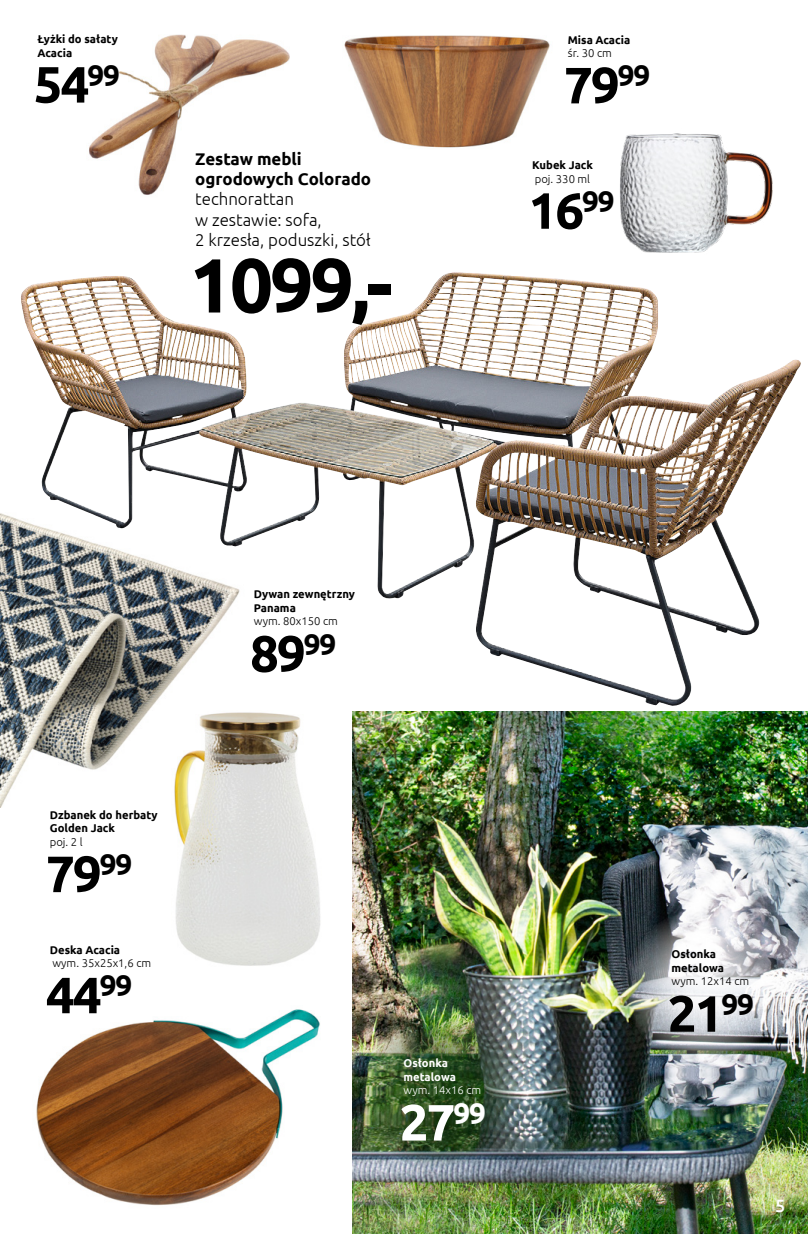
<style>
.page{position:relative;width:808px;height:1234px;background:#fff}
.page>*{position:absolute;margin:0;border:0;box-sizing:border-box;transform-origin:0 0}
.t1{font:700 76.5px "Ubuntu";color:#000}
.t2{font:700 51px "Ubuntu";letter-spacing:-.04em;color:#000}
.t3{font:700 51px "Ubuntu";color:#fff}
.t4{font:500 17.85px "Ubuntu";color:#fff}
.t5{font:300 16.8px/20.2px "Ubuntu";color:#000}
.t6{font:700 16.8px/20.2px "Ubuntu";color:#000}
.t7{font:700 11.25px/13.5px "Ubuntu";color:#000}
.t8{font:300 11.25px "Ubuntu";color:#000}
.t9{font:700 11.25px/13.5px "Ubuntu";color:#fff}
.t10{font:300 11.25px "Ubuntu";color:#fff}
</style>
<div class="page">
<img style="left:89px;top:34px;width:201px;height:161px">
<img style="left:0;top:513px;width:153px;height:293px">
<img style="left:174px;top:712px;width:147px;height:254px">
<img style="left:353px;top:711px;width:455px;height:522px">
<img style="left:625px;top:908px;width:157px;height:157px;border-radius:50%">
<img style="left:359px;top:1010px;width:157px;height:157px;border-radius:50%">
<img style="left:20px;top:273px;width:670px;height:433px">
<img style="left:620px;top:133px;width:153px;height:120px">
<img style="left:344px;top:35px;width:206px;height:113px">
<img style="left:36px;top:1009px;width:284px;height:197px">
<p class="t7" style="left:38px;top:32px;width:82px">Łyżki do sałaty<br>Acacia</p>
<h2 class="t2" style="left:34px;top:53px;width:88px">54<sup>99</sup></h2>
<h3 class="t6" style="left:195px;top:148px;width:177px">Zestaw mebli ogrodowych Colorado</h3>
<h3 class="t5" style="left:195px;top:189px;width:177px">technorattan<br>w zestawie: sofa,<br>2 krzesła, poduszki, stół</h3>
<h1 class="t1" style="left:189px;top:239px;width:205px">1099,-</h1>
<p class="t7" style="left:568px;top:33px;width:64px">Misa Acacia</p>
<p class="t8" style="left:568px;top:47px;width:45px">śr. 30 cm</p>
<h2 class="t2" style="left:564px;top:54px;width:88px">79<sup>99</sup></h2>
<p class="t7" style="left:532px;top:158px;width:62px">Kubek Jack</p>
<p class="t8" style="left:535px;top:172px;width:57px">poj. 330 ml</p>
<h2 class="t2" style="left:528px;top:180px;width:88px">16<sup>99</sup></h2>
<p class="t7" style="left:50px;top:807px;width:109px">Dzbanek do herbaty<br>Golden Jack</p>
<p class="t8" style="left:50px;top:834px;width:34px">poj. 2 l</p>
<h2 class="t2" style="left:46px;top:842px;width:88px">79<sup>99</sup></h2>
<p class="t7" style="left:50px;top:942px;width:72px">Deska Acacia</p>
<p class="t8" style="left:52px;top:956px;width:100px">wym. 35x25x1,6 cm</p>
<h2 class="t2" style="left:46px;top:963px;width:88px">44<sup>99</sup></h2>
<p class="t7" style="left:254px;top:587px;width:103px">Dywan zewnętrzny<br>Panama</p>
<p class="t8" style="left:254px;top:614px;width:86px">wym. 80x150 cm</p>
<h2 class="t2" style="left:250px;top:622px;width:88px">89<sup>99</sup></h2>
<p class="t9" style="left:403px;top:1055px;width:54px">Osłonka metalowa</p>
<p class="t10" style="left:403px;top:1083px;width:79px">wym. 14x16 cm</p>
<h2 class="t3" style="left:400px;top:1091px;width:88px">27<sup>99</sup></h2>
<p class="t7" style="left:671px;top:947px;width:54px">Osłonka metalowa</p>
<p class="t8" style="left:671px;top:974px;width:79px">wym. 12x14 cm</p>
<h2 class="t2" style="left:668px;top:982px;width:88px">21<sup>99</sup></h2>
<h3 class="t4" style="left:775px;top:1193px;width:12px">5</h3>
</div>
